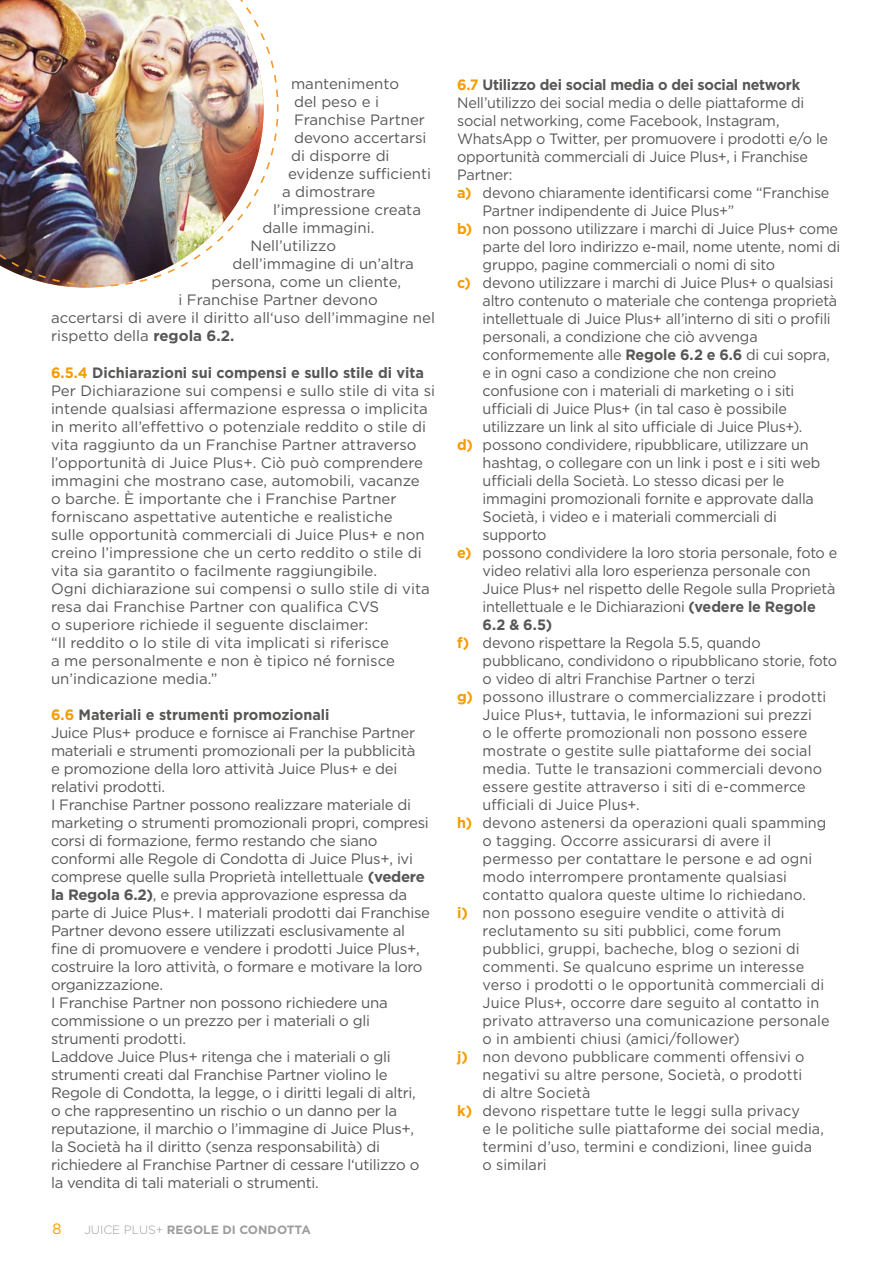
<style>
.page{position:relative;width:893px;height:1263px;background:#fff}
.page>*{position:absolute;margin:0;border:0;box-sizing:border-box;transform-origin:0 0}
.GT_Aufzählung_Punkt{font:15px/18px "Gotham";letter-spacing:-.01em;color:#575756;scale:.96 1}
.GT_Aufzählung_Punkt-2{font:15px/18px "Gotham";letter-spacing:-.01em;color:#575756}
.GT_Aufzählung_Punkt-3{font:700 15px "Gotham";color:#575756;scale:.96 1}
.GT_Aufzählung_Punkt-4{font:700 15px "Gotham";letter-spacing:-.02em;color:#575756;scale:.96 1}
.t1{font:15px "Gotham";color:#f59c00}
.t2{font:700 12px "Gotham";color:#9d9d9c}
.s1{font-weight:700}
.s2{color:#f59c00}
.s3{font-weight:300}
.s4{font-weight:700;color:#f59c00}
</style>
<div class="page">
<img style="left:0;top:0;width:279px;height:287px">
<p class="GT_Aufzählung_Punkt-2" style="left:291px;top:74px;width:109px">mantenimento</p>
<p class="GT_Aufzählung_Punkt-2" style="left:294px;top:92px;width:87px">del peso e i</p>
<p class="GT_Aufzählung_Punkt-2" style="left:294px;top:110px;width:132px">Franchise Partner</p>
<p class="GT_Aufzählung_Punkt-2" style="left:294px;top:128px;width:134px">devono accertarsi</p>
<p class="GT_Aufzählung_Punkt-2" style="left:291px;top:146px;width:100px">di disporre di</p>
<p class="GT_Aufzählung_Punkt-2" style="left:288px;top:164px;width:145px">evidenze sufficienti</p>
<p class="GT_Aufzählung_Punkt-2" style="left:282px;top:182px;width:95px">a dimostrare</p>
<p class="GT_Aufzählung_Punkt-2" style="left:273px;top:200px;width:150px">l’impressione creata</p>
<p class="GT_Aufzählung_Punkt-2" style="left:263px;top:218px;width:113px">dalle immagini.</p>
<p class="GT_Aufzählung_Punkt-2" style="left:251px;top:236px;width:87px">Nell’utilizzo</p>
<p class="GT_Aufzählung_Punkt-2" style="left:233px;top:254px;width:183px">dell’immagine di un’altra</p>
<p class="GT_Aufzählung_Punkt-2" style="left:212px;top:272px;width:191px">persona, come un cliente,</p>
<p class="GT_Aufzählung_Punkt-2" style="left:179px;top:290px;width:201px">i Franchise Partner devono</p>
<p class="GT_Aufzählung_Punkt-2" style="left:51px;top:308px;width:385px">accertarsi di avere il diritto all‘uso dell’immagine nel</p>
<p class="GT_Aufzählung_Punkt-2" style="left:51px;top:326px;width:185px">rispetto della <span class="s1">regola 6.2.</span></p>
<p class="GT_Aufzählung_Punkt-3" style="left:51px;top:363px;width:390px"><span class="s2">6.5.4</span> Dichiarazioni sui compensi e sullo stile di vita</p>
<p class="GT_Aufzählung_Punkt-2" style="left:51px;top:381px;width:386px">Per Dichiarazione sui compensi e sullo stile di vita si intende qualsiasi affermazione espressa o implicita in merito all’effettivo o potenziale reddito o stile di vita raggiunto da un Franchise Partner attraverso l’opportunità di Juice Plus+. Ciò può comprendere immagini che mostrano case, automobili, vacanze<br>o barche. È importante che i Franchise Partner forniscano aspettative autentiche e realistiche<br>sulle opportunità commerciali di Juice Plus+ e non creino l’impressione che un certo reddito o stile di vita sia garantito o facilmente raggiungibile.</p>
<p class="GT_Aufzählung_Punkt-2" style="left:51px;top:579px;width:380px">Ogni dichiarazione sui compensi o sullo stile di vita resa dai Franchise Partner con qualifica CVS<br>o superiore richiede il seguente disclaimer:</p>
<p class="GT_Aufzählung_Punkt-2" style="left:51px;top:633px;width:345px">“Il reddito o lo stile di vita implicati si riferisce a me personalmente e non è tipico né fornisce un’indicazione media.”</p>
<p class="GT_Aufzählung_Punkt-3" style="left:51px;top:705px;width:292px"><span class="s2">6.6</span> Materiali e strumenti promozionali</p>
<p class="GT_Aufzählung_Punkt-2" style="left:51px;top:723px;width:366px">Juice Plus+ produce e fornisce ai Franchise Partner materiali e strumenti promozionali per la pubblicità e promozione della loro attività Juice Plus+ e dei relativi prodotti.</p>
<p class="GT_Aufzählung_Punkt-2" style="left:51px;top:795px;width:381px">I Franchise Partner possono realizzare materiale di marketing o strumenti promozionali propri, compresi corsi di formazione, fermo restando che siano conformi alle Regole di Condotta di Juice Plus+, ivi comprese quelle sulla Proprietà intellettuale <span class="s1">(vedere la Regola 6.2)</span>, e previa approvazione espressa da parte di Juice Plus+. I materiali prodotti dai Franchise Partner devono essere utilizzati esclusivamente al fine di promuovere e vendere i prodotti Juice Plus+, costruire la loro attività, o formare e motivare la loro organizzazione.</p>
<p class="GT_Aufzählung_Punkt-2" style="left:51px;top:993px;width:338px">I Franchise Partner non possono richiedere una commissione o un prezzo per i materiali o gli strumenti prodotti.</p>
<p class="GT_Aufzählung_Punkt-2" style="left:51px;top:1047px;width:370px">Laddove Juice Plus+ ritenga che i materiali o gli strumenti creati dal Franchise Partner violino le Regole di Condotta, la legge, o i diritti legali di altri, o che rappresentino un rischio o un danno per la reputazione, il marchio o l’immagine di Juice Plus+, la Società ha il diritto (senza responsabilità) di richiedere al Franchise Partner di cessare l‘utilizzo o la vendita di tali materiali o strumenti.</p>
<p class="t1" style="left:52px;top:1219px;width:10px">8</p>
<p class="t2" style="left:84px;top:1222px;width:228px"><span class="s3">JUICE PLUS+</span> REGOLE DI CONDOTTA</p>
<p class="GT_Aufzählung_Punkt-4" style="left:457px;top:75px;width:359px"><span class="s2">6.7</span> Utilizzo dei social media o dei social network</p>
<p class="GT_Aufzählung_Punkt" style="left:457px;top:93px;width:388px">Nell’utilizzo dei social media o delle piattaforme di social networking, come Facebook, Instagram, WhatsApp o Twitter, per promuovere i prodotti e/o le opportunità commerciali di Juice Plus+, i Franchise Partner:</p>
<p class="GT_Aufzählung_Punkt" style="left:483px;top:183px;width:363px;text-indent:-26px"><span class="s4">a)</span> devono chiaramente identificarsi come “Franchise<br>Partner indipendente di Juice Plus+”</p>
<p class="GT_Aufzählung_Punkt" style="left:483px;top:219px;width:374px;text-indent:-26px"><span class="s4">b)</span> non possono utilizzare i marchi di Juice Plus+ come parte del loro indirizzo e-mail, nome utente, nomi di gruppo, pagine commerciali o nomi di sito</p>
<p class="GT_Aufzählung_Punkt" style="left:483px;top:273px;width:371px;text-indent:-26px"><span class="s4">c)</span> devono utilizzare i marchi di Juice Plus+ o qualsiasi altro contenuto o materiale che contenga proprietà intellettuale di Juice Plus+ all’interno di siti o profili personali, a condizione che ciò avvenga conformemente alle <span class="s1">Regole 6.2 e 6.6</span> di cui sopra, e in ogni caso a condizione che non creino confusione con i materiali di marketing o i siti ufficiali di Juice Plus+ (in tal caso è possibile utilizzare un link al sito ufficiale di Juice Plus+).</p>
<p class="GT_Aufzählung_Punkt" style="left:483px;top:435px;width:353px;text-indent:-26px"><span class="s4">d)</span> possono condividere, ripubblicare, utilizzare un hashtag, o collegare con un link i post e i siti web ufficiali della Società. Lo stesso dicasi per le immagini promozionali fornite e approvate dalla Società, i video e i materiali commerciali di supporto</p>
<p class="GT_Aufzählung_Punkt" style="left:483px;top:543px;width:371px;text-indent:-26px"><span class="s4">e)</span> possono condividere la loro storia personale, foto e video relativi alla loro esperienza personale con Juice Plus+ nel rispetto delle Regole sulla Proprietà intellettuale e le Dichiarazioni <span class="s1">(vedere le Regole 6.2 &amp; 6.5)</span></p>
<p class="GT_Aufzählung_Punkt" style="left:483px;top:633px;width:371px;text-indent:-26px"><span class="s4">f)</span> devono rispettare la Regola 5.5, quando pubblicano, condividono o ripubblicano storie, foto o video di altri Franchise Partner o terzi</p>
<p class="GT_Aufzählung_Punkt" style="left:483px;top:687px;width:359px;text-indent:-26px"><span class="s4">g)</span> possono illustrare o commercializzare i prodotti Juice Plus+, tuttavia, le informazioni sui prezzi<br>o le offerte promozionali non possono essere mostrate o gestite sulle piattaforme dei social media. Tutte le transazioni commerciali devono essere gestite attraverso i siti di e-commerce ufficiali di Juice Plus+.</p>
<p class="GT_Aufzählung_Punkt" style="left:483px;top:813px;width:360px;text-indent:-26px"><span class="s4">h)</span> devono astenersi da operazioni quali spamming o tagging. Occorre assicurarsi di avere il permesso per contattare le persone e ad ogni modo interrompere prontamente qualsiasi contatto qualora queste ultime lo richiedano.</p>
<p class="GT_Aufzählung_Punkt" style="left:483px;top:903px;width:363px;text-indent:-26px"><span class="s4">i)</span> non possono eseguire vendite o attività di reclutamento su siti pubblici, come forum pubblici, gruppi, bacheche, blog o sezioni di commenti. Se qualcuno esprime un interesse verso i prodotti o le opportunità commerciali di Juice Plus+, occorre dare seguito al contatto in privato attraverso una comunicazione personale o in ambienti chiusi (amici/follower)</p>
<p class="GT_Aufzählung_Punkt" style="left:483px;top:1047px;width:337px;text-indent:-26px"><span class="s4">j)</span> non devono pubblicare commenti offensivi o negativi su altre persone, Società, o prodotti di altre Società</p>
<p class="GT_Aufzählung_Punkt" style="left:483px;top:1101px;width:357px;text-indent:-26px"><span class="s4">k)</span> devono rispettare tutte le leggi sulla privacy<br>e le politiche sulle piattaforme dei social media, termini d’uso, termini e condizioni, linee guida o similari</p>
</div>
